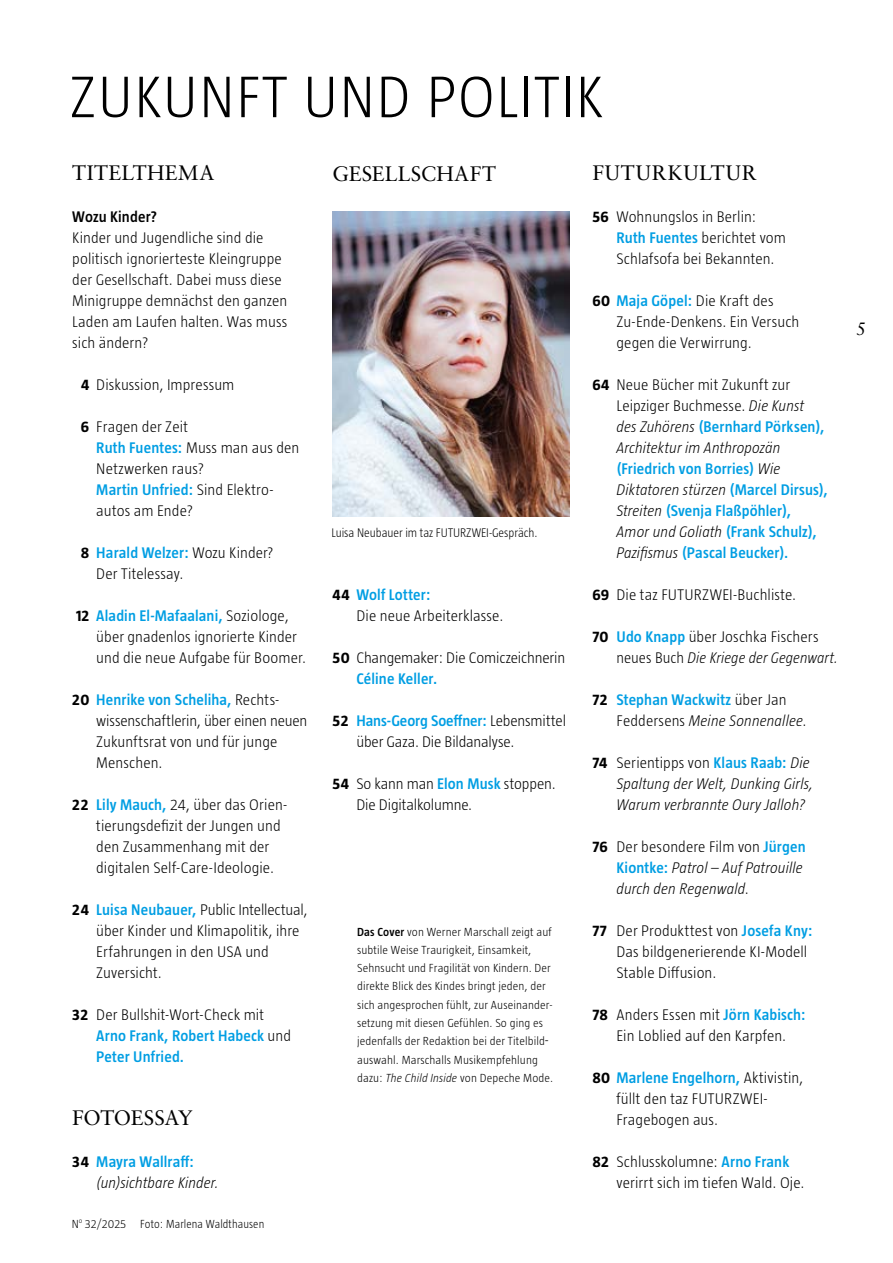
<style>
.page{position:relative;width:893px;height:1263px;background:#fff}
.page>*{position:absolute;margin:0;border:0;box-sizing:border-box;transform-origin:0 0}
.t1{font:300 60px "Taz";letter-spacing:.025em;color:#000}
.t2{font:20.85px "Sabon LT Std";letter-spacing:.015em;color:#000}
.t3{font:20.85px "Sabon LT Std";letter-spacing:.04em;color:#000}
.t4{font:20.85px "Sabon LT Std";letter-spacing:-.02em;color:#000}
.t5{font:18px "Sabon LT Std";color:#000}
.t6{font:300 15.75px/21px "Taz";letter-spacing:.005em;color:#000}
.t7{font:600 15.75px/21px "Taz";letter-spacing:.01em;color:#009ee3}
.t8{font:italic 300 15.75px/21px "Taz";letter-spacing:.01em;color:#000}
.t9{font:600 15.75px "Taz";letter-spacing:.01em;color:#000}
.t10{font:300 12.75px "Taz";color:#000;scale:.95 1}
.t11{font:300 12px/18.3px "Taz";letter-spacing:.01em;color:#000}
.t12{font:300 12px "Taz";letter-spacing:.01em;color:#000;scale:.95 1}
.s1{font-weight:700}
.s2{font-weight:600;color:#009ee3}
.s3{font-weight:700;color:#000}
.s4{font-weight:300;color:#000}
.s5{font-weight:700;font-style:normal}
.s6{font-weight:600;font-style:normal;color:#009ee3}
.s7{font-weight:300;font-style:italic;color:#000}
.s8{font-style:italic}
.s9{font-style:normal}
.s10{font-weight:600}
</style>
<div class="page">
<img style="left:332px;top:212px;width:237px;height:305px">
<h1 class="t1" style="left:69px;top:63px;width:535px">ZUKUNFT UND POLITIK</h1>
<h2 class="t2" style="left:72px;top:161px;width:144px">TITELTHEMA</h2>
<p class="t9" style="left:72px;top:208px;width:86px">Wozu Kinder?</p>
<p class="t6" style="left:72px;top:227px;width:217px">Kinder und Jugendliche sind die politisch ignorierteste Kleingruppe der Gesellschaft. Dabei muss diese<br>Minigruppe demnächst den ganzen<br>Laden am Laufen halten. Was muss sich ändern?</p>
<p class="t6" style="left:81px;top:374px;width:155px"><span class="s1">4</span> Diskussion, Impressum</p>
<p class="t6" style="left:96px;top:416px;width:205px;text-indent:-15px"><span class="s1">6</span> Fragen der Zeit<br><span class="s2">Ruth Fuentes:</span> Muss man aus den<br>Netzwerken raus?<br><span class="s2">Martin Unfried:</span> Sind Elektro&shy;autos am Ende?</p>
<p class="t6" style="left:96px;top:542px;width:179px;text-indent:-16px"><span class="s1">8</span> <span class="s2">Harald Welzer:</span> Wozu Kinder?<br>Der Titelessay.</p>
<p class="t6" style="left:96px;top:605px;width:211px;text-indent:-20px"><span class="s1">12</span> <span class="s2">Aladin El-Mafaalani,</span> Soziologe, über gnadenlos ignorierte Kinder und die neue Aufgabe für Boomer.</p>
<p class="t6" style="left:96px;top:689px;width:213px;text-indent:-24px"><span class="s1">20</span> <span class="s2">Henrike von Scheliha,</span> Rechts&shy;wissenschaftlerin, über einen neuen<br>Zukunftsrat von und für junge<br>Menschen.</p>
<p class="t6" style="left:96px;top:794px;width:192px;text-indent:-24px"><span class="s1">22</span> <span class="s2">Lily Mauch,</span> 24, über das Orien&shy;tierungsdefizit der Jungen und den Zusammenhang mit der digitalen Self-Care-Ideologie.</p>
<p class="t6" style="left:96px;top:899px;width:213px;text-indent:-24px"><span class="s1">24</span> <span class="s2">Luisa Neubauer,</span> Public Intellectual, über Kinder und Klimapolitik, ihre<br>Erfahrungen in den USA und<br>Zuversicht.</p>
<p class="t7" style="left:96px;top:1004px;width:196px;text-indent:-24px"><span class="s3">32</span> <span class="s4">Der Bullshit-Wort-Check mit<br></span>Arno Frank, Robert Habeck <span class="s4">und<br></span>Peter Unfried.</p>
<h2 class="t4" style="left:72px;top:1106px;width:122px">FOTOESSAY</h2>
<p class="t8" style="left:96px;top:1151px;width:124px;text-indent:-24px"><span class="s5">34</span> <span class="s6">Mayra Wallraff: </span>(un)sichtbare Kinder.</p>
<p class="t12" style="left:140px;top:1217px;width:132px">Foto: Marlena Waldthausen</p>
<p class="t11" style="left:72px;top:1214px;width:56px">N<sup>o</sup> 32/2025</p>
<h2 class="t2" style="left:333px;top:161px;width:165px">GESELLSCHAFT</h2>
<h2 class="t3" style="left:592px;top:161px;width:166px">FUTURKULTUR</h2>
<p class="t6" style="left:616px;top:206px;width:171px;text-indent:-24px"><span class="s1">56</span> Wohnungslos in Berlin:<br><span class="s2">Ruth Fuentes</span> berichtet vom<br>Schlafsofa bei Bekannten.</p>
<p class="t6" style="left:616px;top:290px;width:184px;text-indent:-24px"><span class="s1">60</span> <span class="s2">Maja Göpel:</span> Die Kraft des<br>Zu-Ende-Denkens. Ein Versuch gegen die Verwirrung.</p>
<p class="t7" style="left:616px;top:374px;width:213px;text-indent:-24px"><span class="s3">64</span> <span class="s4">Neue Bücher mit Zukunft zur<br>Leipziger Buchmesse.</span> <span class="s7">Die Kunst des Zuhörens</span> (Bernhard Pörksen),<br><span class="s7">Architektur im Anthropozän </span>(Friedrich von Borries) <span class="s7">Wie<br>Diktatoren stürzen</span> (Marcel Dirsus),<br><span class="s7">Streiten</span> (Svenja Flaßpöhler),<br><span class="s7">Amor und Goliath</span> (Frank Schulz),<br><span class="s7">Pazifismus</span> (Pascal Beucker).</p>
<p class="t6" style="left:592px;top:584px;width:205px"><span class="s1">69</span> Die taz FUTURZWEI-Buchliste.</p>
<p class="t6" style="left:616px;top:626px;width:223px;text-indent:-24px"><span class="s1">70</span> <span class="s2">Udo Knapp</span> über Joschka Fischers neues Buch <span class="s8">Die Kriege der Gegenwart.</span></p>
<p class="t6" style="left:616px;top:689px;width:192px;text-indent:-24px"><span class="s1">72</span> <span class="s2">Stephan Wackwitz</span> über Jan<br>Feddersens <span class="s8">Meine Sonnenallee</span>.</p>
<p class="t8" style="left:616px;top:752px;width:198px;text-indent:-24px"><span class="s5">74</span> <span class="s9">Serientipps von</span> <span class="s6">Klaus Raab:</span> Die<br>Spaltung der Welt, Dunking Girls,<br>Warum verbrannte Oury Jalloh?</p>
<p class="t8" style="left:616px;top:836px;width:191px;text-indent:-24px"><span class="s5">76</span> <span class="s9">Der besondere Film von</span> <span class="s6">Jürgen<br>Kiontke:</span> Patrol – Auf Patrouille durch den Regenwald<span class="s9">.</span></p>
<p class="t6" style="left:616px;top:920px;width:198px;text-indent:-24px"><span class="s1">77</span> Der Produkttest von <span class="s2">Josefa Kny:<br></span>Das bildgenerierende KI-Modell<br>Stable Diffusion.</p>
<p class="t6" style="left:592px;top:1004px;width:215px;text-align:center"><span class="s1">78</span> Anders Essen mit <span class="s2">Jörn Kabisch:<br></span>Ein Loblied auf den Karpfen.</p>
<p class="t6" style="left:616px;top:1067px;width:188px;text-indent:-24px"><span class="s1">80</span> <span class="s2">Marlene Engelhorn,</span> Aktivistin, füllt den taz FUTURZWEI-<br>Fragebogen aus.</p>
<p class="t6" style="left:616px;top:1151px;width:189px;text-indent:-24px"><span class="s1">82</span> Schlusskolumne: <span class="s2">Arno Frank </span>verirrt sich im tiefen Wald. Oje.</p>
<p class="t10" style="left:331px;top:526px;width:218px">Luisa Neubauer im taz FUTURZWEI-Gespräch.</p>
<p class="t6" style="left:356px;top:584px;width:148px;text-indent:-24px"><span class="s1">44</span> <span class="s2">Wolf Lotter:<br></span>Die neue Arbeiterklasse.</p>
<p class="t6" style="left:356px;top:647px;width:210px;text-indent:-24px"><span class="s1">50</span> Changemaker: Die Comiczeichnerin<br><span class="s2">Céline Keller.</span></p>
<p class="t6" style="left:356px;top:710px;width:211px;text-indent:-24px"><span class="s1">52</span> <span class="s2">Hans-Georg Soeffner:</span> Lebensmittel über Gaza. Die Bildanalyse.</p>
<p class="t6" style="left:356px;top:773px;width:201px;text-indent:-24px"><span class="s1">54</span> So kann man <span class="s2">Elon Musk</span> stoppen.<br>Die Digitalkolumne.</p>
<p class="t11" style="left:357px;top:922px;width:197px"><span class="s10">Das Cover</span> von Werner Marschall zeigt auf subtile Weise Traurigkeit, Einsamkeit, Sehnsucht und Fragilität von Kindern. Der direkte Blick des Kindes bringt jeden, der sich angesprochen fühlt, zur Auseinander&shy;setzung mit diesen Gefühlen. So ging es jedenfalls der Redaktion bei der Titelbild&shy;auswahl. Marschalls Musikempfehlung dazu: <span class="s8">The Child Inside</span> von Depeche Mode.</p>
<p class="t5" style="left:856px;top:318px;width:12px">5</p>
</div>
